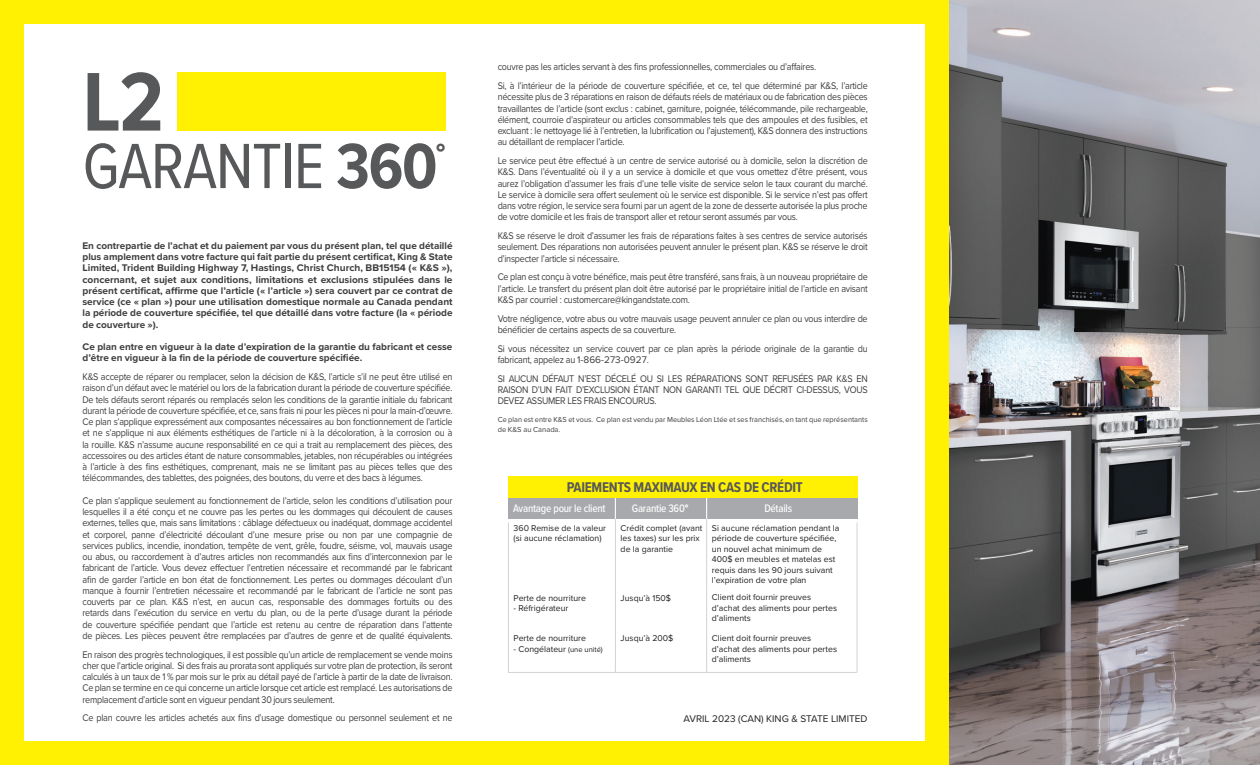
<style>
.page{position:relative;width:1260px;height:765px;background:#fff}
.page>*{position:absolute;margin:0;border:0;box-sizing:border-box;transform-origin:0 0}
.t1{font:700 86.25px "Proxima Nova Cond";color:#57585a}
.t2{font:66.25px "Proxima Nova Cond";letter-spacing:-.02em;color:#57585a}
.t3{font:28.75px "Proxima Nova Extrabld";color:#57585a}
.t4{font:700 14.62px "Proxima Nova Cond";letter-spacing:-.02em;color:#57585a}
.t5{font:500 11.25px "Proxima Nova Cond";letter-spacing:-.02em;color:#fff}
.t6{font:10px/11.2px "Proxima Nova";letter-spacing:-.025em;color:#3e3e3f;text-align:justify;scale:.9 1}
.t7{font:700 10px/11.2px "Proxima Nova";color:#3e3e3f;text-align:justify}
.t8{font:10px "Proxima Nova";color:#231f20}
.t9{font:8.75px/10.5px "Proxima Nova";color:#231f20}
.t10{font:7.5px/10px "Proxima Nova";color:#3e3e3f}
.s1{font-weight:700}
.s2{font-family:"Proxima Nova Extrabld";font-weight:400}
.s3{font-size:7.5px}
</style>
<div class="page">
<div style="left:0;top:0;width:949px;height:765px;background:#fff101"></div>
<div style="left:24px;top:24px;width:901px;height:717px;background:#fff"></div>
<div style="left:508px;top:476px;width:349px;height:23px;background:#fff101"></div>
<div style="left:508px;top:498px;width:349px;height:21px;background:#a8a9ad"></div>
<hr style="left:857px;top:522px;width:1px;height:151px;background:#d1d2d4">
<hr style="left:508px;top:522px;width:1px;height:151px;background:#d1d2d4">
<hr style="left:615px;top:498px;width:1px;height:175px;background:#d1d2d4">
<svg style="left:615px;top:498px;width:1px;height:21px"></svg>
<hr style="left:706px;top:498px;width:1px;height:175px;background:#d1d2d4">
<hr style="left:508px;top:672px;width:349px;height:1px;background:#d1d2d4">
<svg style="left:706px;top:498px;width:1px;height:21px"></svg>
<div style="left:177px;top:72px;width:269px;height:59px;background:#fff101"></div>
<img style="left:949px;top:0;width:311px;height:765px">
<p class="t1" style="left:82px;top:38px;width:83px">L2</p>
<p class="t2" style="left:82px;top:117px;width:357px">GARANTIE <span class="s1">360</span></p>
<p class="t3" style="left:436px;top:132px;width:11px">°</p>
<p class="t7" style="left:82px;top:240px;width:372px">En contrepartie de l’achat et du paiement par vous du présent plan, tel que détaillé plus amplement dans votre facture qui fait partie du présent certificat, King &amp; State Limited, Trident Building Highway 7, Hastings, Christ Church, BB15154 (« K&amp;S »), concernant, et sujet aux conditions, limitations et exclusions stipulées dans le présent certificat, affirme que l’article (« l’article ») sera couvert par ce contrat de service (ce « plan ») pour une utilisation domestique normale au Canada pendant la période de couverture spécifiée, tel que détaillé dans votre facture (la « période de couverture »).</p>
<p class="t7" style="left:82px;top:341px;width:372px">Ce plan entre en vigueur à la date d’expiration de la garantie du fabricant et cesse d’être en vigueur à la fin de la période de couverture spécifiée.</p>
<p class="t6" style="left:82px;top:371px;width:413px">K&amp;S accepte de réparer ou remplacer, selon la décision de K&amp;S, l’article s’il ne peut être utilisé en raison d’un défaut avec le matériel ou lors de la fabrication durant la période de couverture spécifiée.<br>De tels défauts seront réparés ou remplacés selon les conditions de la garantie initiale du fabricant durant la période de couverture spécifiée, et ce, sans frais ni pour les pièces ni pour la main-d’œuvre.<br>Ce plan s’applique expressément aux composantes nécessaires au bon fonctionnement de l’article et ne s’applique ni aux éléments esthétiques de l’article ni à la décoloration, à la corrosion ou à la rouille. K&amp;S n’assume aucune responsabilité en ce qui a trait au remplacement des pièces, des accessoires ou des articles étant de nature consommables, jetables, non récupérables ou intégrées à l’article à des fins esthétiques, comprenant, mais ne se limitant pas au pièces telles que des télécommandes, des tablettes, des poignées, des boutons, du verre et des bacs à légumes.</p>
<p class="t6" style="left:82px;top:494px;width:413px">Ce plan s’applique seulement au fonctionnement de l’article, selon les conditions d’utilisation pour lesquelles il a été conçu et ne couvre pas les pertes ou les dommages qui découlent de causes externes, telles que, mais sans limitations : câblage défectueux ou inadéquat, dommage accidentel et corporel, panne d’électricité découlant d’une mesure prise ou non par une compagnie de services publics, incendie, inondation, tempête de vent, grêle, foudre, séisme, vol, mauvais usage ou abus, ou raccordement à d’autres articles non recommandés aux fins d’interconnexion par le fabricant de l’article. Vous devez effectuer l’entretien nécessaire et recommandé par le fabricant afin de garder l’article en bon état de fonctionnement. Les pertes ou dommages découlant d’un manque à fournir l’entretien nécessaire et recommandé par le fabricant de l’article ne sont pas couverts par ce plan. K&amp;S n’est, en aucun cas, responsable des dommages fortuits ou des retards dans l’exécution du service en vertu du plan, ou de la perte d’usage durant la période de couverture spécifiée pendant que l’article est retenu au centre de réparation dans l’attente de pièces. Les pièces peuvent être remplacées par d’autres de genre et de qualité équivalents.</p>
<p class="t6" style="left:82px;top:648px;width:413px">En raison des progrès technologiques, il est possible qu’un article de remplacement se vende moins cher que l’article original. Si des frais au prorata sont appliqués sur votre plan de protection, ils seront calculés à un taux de 1 % par mois sur le prix au détail payé de l’article à partir de la date de livraison.<br>Ce plan se termine en ce qui concerne un article lorsque cet article est remplacé. Les autorisations de remplacement d’article sont en vigueur pendant 30 jours seulement.</p>
<p class="t6" style="left:82px;top:712px;width:413px">Ce plan couvre les articles achetés aux fins d’usage domestique ou personnel seulement et ne</p>
<p class="t6" style="left:498px;top:61px;width:355px">couvre pas les articles servant à des fins professionnelles, commerciales ou d’affaires.</p>
<p class="t6" style="left:498px;top:80px;width:413px">Si, à l’intérieur de la période de couverture spécifiée, et ce, tel que déterminé par K&amp;S, l’article nécessite plus de 3 réparations en raison de défauts réels de matériaux ou de fabrication des pièces travaillantes de l’article (sont exclus : cabinet, garniture, poignée, télécommande, pile rechargeable, élément, courroie d’aspirateur ou articles consommables tels que des ampoules et des fusibles, et excluant : le nettoyage lié à l’entretien, la lubrification ou l’ajustement), K&amp;S donnera des instructions au détaillant de remplacer l’article.</p>
<p class="t6" style="left:498px;top:155px;width:413px">Le service peut être effectué à un centre de service autorisé ou à domicile, selon la discrétion de K&amp;S. Dans l’éventualité où il y a un service à domicile et que vous omettez d’être présent, vous aurez l’obligation d’assumer les frais d’une telle visite de service selon le taux courant du marché.<br>Le service à domicile sera offert seulement où le service est disponible. Si le service n’est pas offert dans votre région, le service sera fourni par un agent de la zone de desserte autorisée la plus proche de votre domicile et les frais de transport aller et retour seront assumés par vous.</p>
<p class="t6" style="left:498px;top:230px;width:413px">K&amp;S se réserve le droit d’assumer les frais de réparations faites à ses centres de service autorisés seulement. Des réparations non autorisées peuvent annuler le présent plan. K&amp;S se réserve le droit d’inspecter l’article si nécessaire.</p>
<p class="t6" style="left:498px;top:271px;width:413px">Ce plan est conçu à votre bénéfice, mais peut être transféré, sans frais, à un nouveau propriétaire de l’article. Le transfert du présent plan doit être autorisé par le propriétaire initial de l’article en avisant K&amp;S par courriel : customercare@kingandstate.com.</p>
<p class="t6" style="left:498px;top:312px;width:413px">Votre négligence, votre abus ou votre mauvais usage peuvent annuler ce plan ou vous interdire de bénéficier de certains aspects de sa couverture.</p>
<p class="t6" style="left:498px;top:342px;width:413px">Si vous nécessitez un service couvert par ce plan après la période originale de la garantie du fabricant, appelez au 1-866-273-0927.</p>
<p class="t6" style="left:498px;top:372px;width:413px">SI AUCUN DÉFAUT N’EST DÉCELÉ OU SI LES RÉPARATIONS SONT REFUSÉES PAR K&amp;S EN RAISON D’UN FAIT D’EXCLUSION ÉTANT NON GARANTI TEL QUE DÉCRIT CI-DESSUS, VOUS DEVEZ ASSUMER LES FRAIS ENCOURUS.</p>
<p class="t10" style="left:498px;top:414px;width:372px">Ce plan est entre K&amp;S et vous. Ce plan est vendu par Meubles Léon Ltée et ses franchisés, en tant que représentants de K&amp;S au Canada.</p>
<p class="t4" style="left:567px;top:476px;width:237px">PAIEMENTS MAXIMAUX EN CAS DE CRÉDIT</p>
<p class="t5" style="left:513px;top:500px;width:94px">Avantage pour le client</p>
<p class="t5" style="left:632px;top:500px;width:58px">Garantie 360<span class="s2">°</span></p>
<p class="t5" style="left:764px;top:500px;width:29px">Détails</p>
<p class="t9" style="left:514px;top:522px;width:94px">360 Remise de la valeur (si aucune réclamation)</p>
<p class="t9" style="left:621px;top:522px;width:83px">Crédit complet (avant les taxes) sur les prix de la garantie</p>
<p class="t9" style="left:712px;top:522px;width:129px">Si aucune réclamation pendant la période de couverture spécifiée, un nouvel achat minimum de<br>400$ en meubles et matelas est requis dans les 90 jours suivant l’expiration de votre plan</p>
<p class="t9" style="left:712px;top:592px;width:127px">Client doit fournir preuves d’achat des aliments pour pertes d’aliments</p>
<p class="t9" style="left:712px;top:633px;width:127px">Client doit fournir preuves d’achat des aliments pour pertes d’aliments</p>
<p class="t9" style="left:621px;top:592px;width:52px">Jusqu’à 150$</p>
<p class="t9" style="left:621px;top:633px;width:54px">Jusqu’à 200$</p>
<p class="t9" style="left:514px;top:592px;width:74px">Perte de nourriture</p>
<p class="t9" style="left:514px;top:603px;width:56px">- Réfrigérateur</p>
<p class="t9" style="left:514px;top:633px;width:74px">Perte de nourriture</p>
<p class="t9" style="left:514px;top:643px;width:91px">- Congélateur <span class="s3">(une unité)</span></p>
<p class="t8" style="left:684px;top:711px;width:185px">AVRIL 2023 (CAN) KING &amp; STATE LIMITED</p>
</div>
